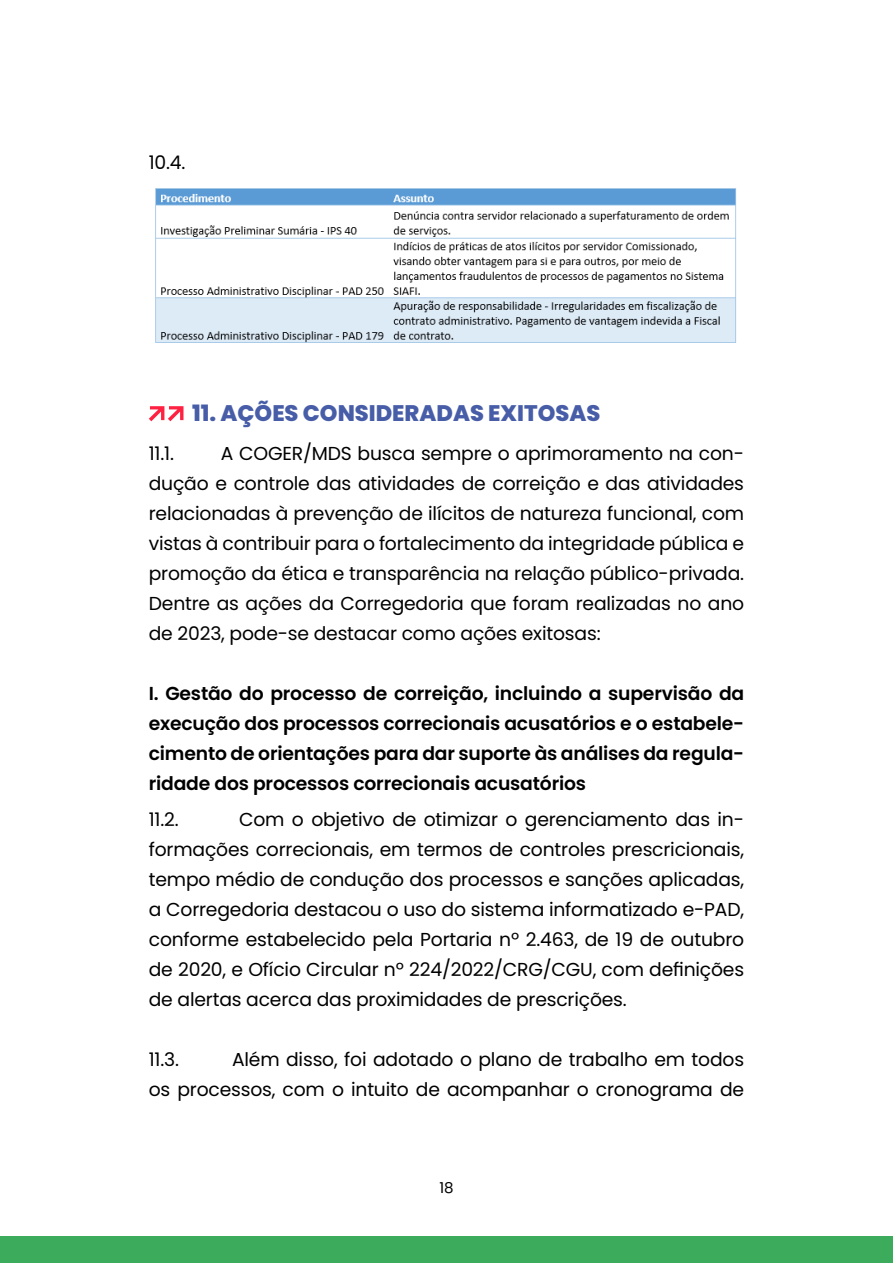
<style>
.page{position:relative;width:893px;height:1263px;background:#fff}
.page>*{position:absolute;margin:0;border:0;box-sizing:border-box;transform-origin:0 0}
.t1{font:800 22.5px "Poppins";color:#475da7}
.t2{font:18.75px/30px "Poppins";letter-spacing:-.01em;color:#000;text-align:justify}
.t3{font:600 18.75px/30px "Poppins";letter-spacing:-.01em;color:#000;text-align:justify}
.t4{font:15px "Poppins";color:#000}
</style>
<div class="page">
<div style="left:0;top:1236px;width:893px;height:27px;background:#3cac5c"></div>
<img style="left:155px;top:188px;width:582px;height:155px">
<svg style="left:149px;top:406px;width:34px;height:15px"></svg>
<p class="t2" style="left:149px;top:147px;width:38px">10.4.</p>
<p class="t1" style="left:192px;top:400px;width:410px">11. AÇÕES CONSIDERADAS EXITOSAS</p>
<p class="t2" style="left:149px;top:438px;width:597px;text-indent:72px">A COGER/MDS busca sempre o aprimoramento na con&shy;dução e controle das atividades de correição e das atividades relacionadas à prevenção de ilícitos de natureza funcional, com vistas à contribuir para o fortalecimento da integridade pública e promoção da ética e transparência na relação público-privada.<br>Dentre as ações da Corregedoria que foram realizadas no ano de 2023, pode-se destacar como ações exitosas:</p>
<p class="t2" style="left:149px;top:438px;width:27px">11.1.</p>
<p class="t3" style="left:149px;top:678px;width:597px">I. Gestão do processo de correição, incluindo a supervisão da execução dos processos correcionais acusatórios e o estabele&shy;cimento de orientações para dar suporte às análises da regula&shy;ridade dos processos correcionais acusatórios</p>
<p class="t2" style="left:149px;top:805px;width:31px">11.2.</p>
<p class="t2" style="left:149px;top:805px;width:597px;text-indent:90px">Com o objetivo de otimizar o gerenciamento das in&shy;formações correcionais, em termos de controles prescricionais, tempo médio de condução dos processos e sanções aplicadas, a Corregedoria destacou o uso do sistema informatizado e-PAD, conforme estabelecido pela Portaria nº 2.463, de 19 de outubro de 2020, e Ofício Circular nº 224/2022/CRG/CGU, com definições de alertas acerca das proximidades de prescrições.</p>
<p class="t2" style="left:149px;top:1045px;width:597px;text-align:right">Além disso, foi adotado o plano de trabalho em todos<br>os processos, com o intuito de acompanhar o cronograma de</p>
<p class="t2" style="left:149px;top:1045px;width:32px">11.3.</p>
<p class="t4" style="left:439px;top:1179px;width:16px">18</p>
</div>
